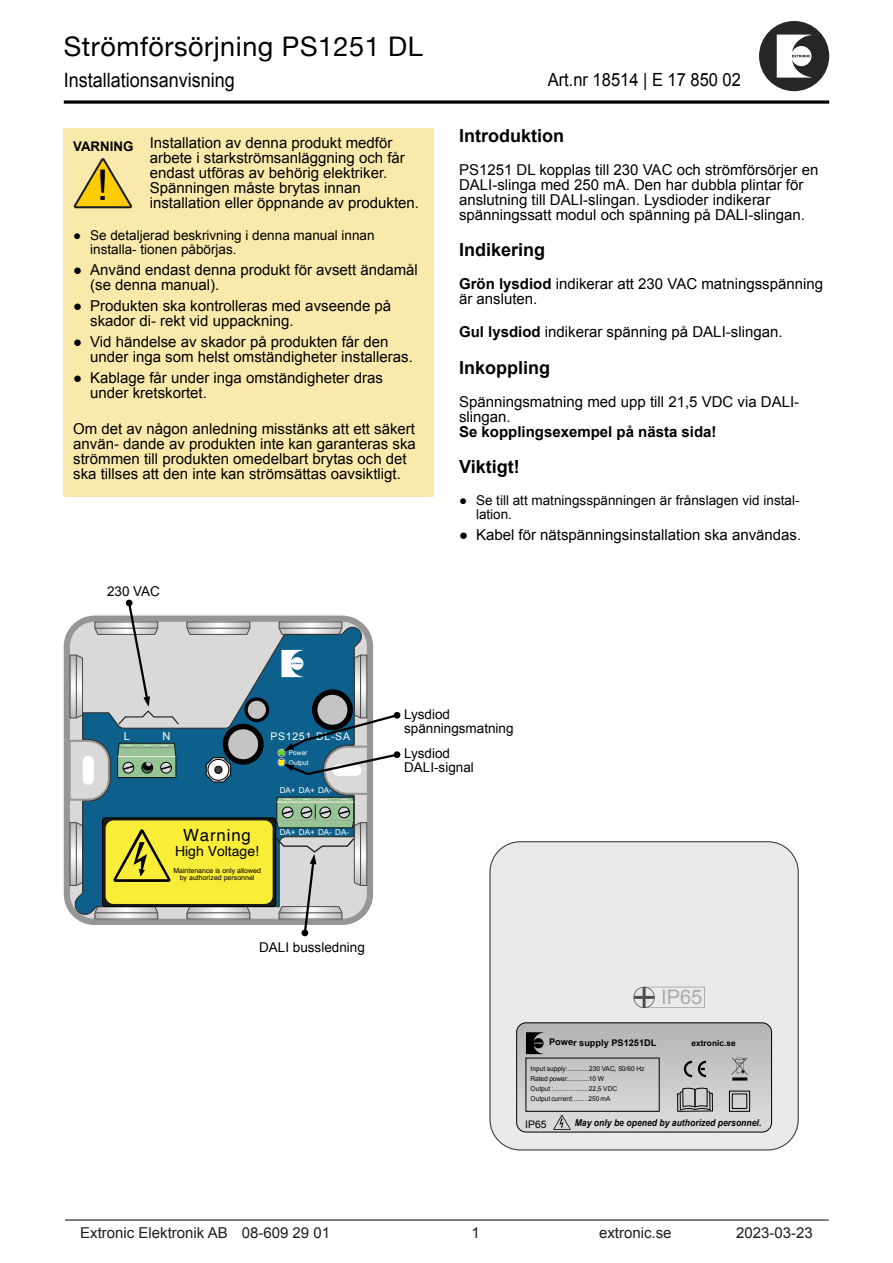
<style>
.page{position:relative;width:893px;height:1263px;background:#fff}
.page>*{position:absolute;margin:0;border:0;box-sizing:border-box;transform-origin:0 0}
.t1{font:42.3px "Arial";color:#000}
.t2{font:27px "Helvetica Neue";letter-spacing:.02em;color:#000}
.t3{font:20.1px "Arial";color:#ababab}
.t4{font:19.8px "Arial";color:#000;scale:.91 1}
.t5{font:18.15px "Arial";color:#000;scale:.91 1}
.t6{font:700 18px "Arial";color:#000}
.t7{font:16.8px "Helvetica";letter-spacing:.05em;color:#000}
.t8{font:15px/15px "Arial";color:#000}
.t9{font:15px "Arial";color:#1d1d1b}
.t10{font:700 15px "Arial";color:#000}
.t11{font:13.95px "Helvetica";color:#000}
.t12{font:13.5px/14px "Arial";color:#000}
.t13{font:700 13.35px "Arial";color:#000}
.t14{font:11.1px "Arial";color:#fff}
.t15{font:10.5px "Arial";letter-spacing:.065em;color:#fff}
.t16{font:10.35px "Arial";color:#000}
.t17{font:italic 700 9.45px "Arial";color:#050301;scale:.91 1}
.t18{font:700 9.15px "Arial";color:#000}
.t19{font:700 8.4px "Arial";color:#000}
.t20{font:8.1px "Arial";color:#fff}
.t21{font:7.05px/7.1px "Helvetica";color:#000;text-align:center}
.t22{font:6.6px/10.1px "Arial";color:#050301}
.t23{font:6.6px/9.3px "Arial";color:#fff}
.s1{font-weight:700}
</style>
<div class="page">
<div style="left:759px;top:21px;width:70px;height:70px;background:#262626;border-radius:50%"></div>
<svg style="left:777px;top:35px;width:34px;height:43px"></svg>
<svg style="left:64px;top:100px;width:765px;height:4px;background:#333"></svg>
<hr style="left:65px;top:1220px;width:763px;height:1px;background:#000">
<div style="left:64px;top:129px;width:370px;height:368px;background:#f9e9aa"></div>
<svg style="left:74px;top:158px;width:58px;height:50px"></svg>
<div style="left:489px;top:841px;width:310px;height:309px;background:#eaeaea"></div>
<svg style="left:634px;top:987px;width:71px;height:21px"></svg>
<svg style="left:517px;top:1023px;width:255px;height:109px;background:#c4c4c4"></svg>
<div style="left:516px;top:1022px;width:256px;height:110px;border:1px solid #000;border-radius:9px"></div>
<svg style="left:684px;top:1061px;width:22px;height:16px"></svg>
<hr style="left:732px;top:1077px;width:15px;height:3px;background:#000">
<svg style="left:731px;top:1057px;width:17px;height:18px"></svg>
<div style="left:729px;top:1091px;width:21px;height:21px;border:1px solid #000"></div>
<div style="left:732px;top:1093px;width:15px;height:16px;border:1px solid #000"></div>
<svg style="left:677px;top:1087px;width:36px;height:134px"></svg>
<svg style="left:526px;top:1032px;width:18px;height:22px"></svg>
<svg style="left:553px;top:1115px;width:18px;height:15px"></svg>
<svg style="left:64px;top:616px;width:309px;height:309px;background:#a8a8a8"></svg>
<svg style="left:69px;top:740px;width:4px;height:61px"></svg>
<svg style="left:189px;top:624px;width:59px;height:1px"></svg>
<svg style="left:281px;top:624px;width:59px;height:1px"></svg>
<svg style="left:72px;top:657px;width:1px;height:59px"></svg>
<div style="left:70px;top:655px;width:7px;height:63px;border:1px solid #4b4b4b"></div>
<svg style="left:72px;top:824px;width:1px;height:60px"></svg>
<div style="left:70px;top:822px;width:7px;height:64px;border:1px solid #4b4b4b"></div>
<svg style="left:73px;top:625px;width:291px;height:292px;background:#6b95aa"></svg>
<div style="left:223px;top:724px;width:41px;height:41px;background:#000;border-radius:50%"></div>
<div style="left:228px;top:729px;width:30px;height:30px;background:#c4c4c4;border-radius:50%"></div>
<svg style="left:244px;top:697px;width:25px;height:25px"></svg>
<div style="left:248px;top:701px;width:18px;height:18px;background:#c4c4c4;border-radius:50%"></div>
<svg style="left:206px;top:757px;width:25px;height:25px"></svg>
<svg style="left:208px;top:759px;width:21px;height:21px"></svg>
<div style="left:215px;top:766px;width:7px;height:8px;background:#404040;border:1px solid #000;border-radius:50%"></div>
<div style="left:102px;top:817px;width:174px;height:90px;background:#1a1a1a;border:1px solid #000;border-radius:3px"></div>
<div style="left:106px;top:820px;width:167px;height:84px;background:#faed38;border-radius:8px"></div>
<svg style="left:113px;top:829px;width:58px;height:53px"></svg>
<div style="left:83px;top:756px;width:11px;height:29px;background:#fff;border-radius:6px"></div>
<svg style="left:117px;top:743px;width:59px;height:35px;background:#81a482"></svg>
<hr style="left:118px;top:756px;width:57px;height:1px;background:#fde5e5">
<hr style="left:119px;top:747px;width:55px;height:1px;background:#898989">
<svg style="left:125px;top:599px;width:8px;height:8px"></svg>
<div style="left:301px;top:929px;width:7px;height:7px;background:#000;border-radius:50%"></div>
<svg style="left:94px;top:602px;width:86px;height:123px;background:#cbcdce"></svg>
<svg style="left:275px;top:650px;width:126px;height:283px"></svg>
<h2 class="t2" style="left:64px;top:30px;width:361px">Strömförsörjning PS1251 DL</h2>
<h3 class="t4" style="left:64px;top:72px;width:190px">Installationsanvisning</h3>
<p class="t5" style="left:548px;top:72px;width:214px">Art.nr 18514 | E 17 850 02</p>
<p class="t8" style="left:150px;top:136px;width:271px">Installation av denna produkt medför arbete i starkströmsanläggning och får endast utföras av behörig elektriker.<br>Spänningen måste brytas innan installation eller öppnande av produkten.</p>
<p class="t12" style="left:90px;top:229px;width:286px;text-indent:-17px">● Se detaljerad beskrivning i denna manual innan installa- tionen påbörjas.</p>
<p class="t8" style="left:90px;top:263px;width:329px;text-indent:-17px">● Använd endast denna produkt för avsett ändamål (se denna manual).</p>
<p class="t8" style="left:90px;top:299px;width:303px;text-indent:-17px">● Produkten ska kontrolleras med avseende på skador di- rekt vid uppackning.</p>
<p class="t8" style="left:90px;top:335px;width:324px;text-indent:-17px">● Vid händelse av skador på produkten får den under inga som helst omständigheter installeras.</p>
<p class="t8" style="left:90px;top:371px;width:294px;text-indent:-17px">● Kablage får under inga omständigheter dras under kretskortet.</p>
<p class="t8" style="left:73px;top:422px;width:344px">Om det av någon anledning misstänks att ett säkert använ- dande av produkten inte kan garanteras ska strömmen till produkten omedelbart brytas och det ska tillses att den inte kan strömsättas oavsiktligt.</p>
<p class="t13" style="left:73px;top:141px;width:62px">VARNING</p>
<h1 class="t1" style="left:97px;top:170px;width:13px">!</h1>
<p class="t12" style="left:107px;top:585px;width:55px">230 VAC</p>
<p class="t6" style="left:459px;top:128px;width:106px">Introduktion</p>
<p class="t8" style="left:459px;top:163px;width:361px">PS1251 DL kopplas till 230 VAC och strömförsörjer en DALI-slinga med 250 mA. Den har dubbla plintar för anslutning till DALI-slingan. Lysdioder indikerar spänningssatt modul och spänning på DALI-slingan.</p>
<p class="t6" style="left:459px;top:243px;width:88px">Indikering</p>
<p class="t8" style="left:459px;top:278px;width:366px"><span class="s1">Grön lysdiod</span> indikerar att 230 VAC matningsspänning är ansluten.</p>
<p class="t8" style="left:459px;top:326px;width:325px"><span class="s1">Gul lysdiod</span> indikerar spänning på DALI-slingan.</p>
<p class="t6" style="left:459px;top:361px;width:92px">Inkoppling</p>
<p class="t8" style="left:459px;top:395px;width:342px">Spänningsmatning med upp till 21,5 VDC via DALI&shy;slingan.</p>
<p class="t10" style="left:459px;top:426px;width:259px">Se kopplingsexempel på nästa sida!</p>
<p class="t6" style="left:459px;top:460px;width:62px">Viktigt!</p>
<p class="t12" style="left:476px;top:495px;width:325px;text-indent:-17px">● Se till att matningsspänningen är frånslagen vid instal&shy;lation.</p>
<p class="t8" style="left:459px;top:529px;width:344px">● Kabel för nätspänningsinstallation ska användas.</p>
<p class="t14" style="left:124px;top:732px;width:8px">L</p>
<p class="t14" style="left:162px;top:732px;width:10px">N</p>
<p class="t15" style="left:270px;top:732px;width:81px">PS1251-DL-SA</p>
<p class="t23" style="left:289px;top:749px;width:21px">Power<br>Output</p>
<p class="t20" style="left:280px;top:787px;width:54px">DA+ DA+ DA-</p>
<p class="t7" style="left:183px;top:828px;width:69px">Warning</p>
<p class="t11" style="left:175px;top:846px;width:86px">High Voltage!</p>
<p class="t21" style="left:173px;top:867px;width:89px">Maintenance is only allowed by authorized personnel</p>
<p class="t20" style="left:280px;top:829px;width:71px">DA+ DA+ DA- DA-</p>
<p class="t12" style="left:259px;top:942px;width:107px">DALI bussledning</p>
<p class="t12" style="left:404px;top:709px;width:111px">Lysdiod spänningsmatning</p>
<p class="t12" style="left:404px;top:747px;width:71px">Lysdiod<br>DALI-signal</p>
<h3 class="t3" style="left:661px;top:990px;width:43px">IP65</h3>
<p class="t18" style="left:549px;top:1039px;width:109px">Power supply PS1251DL</p>
<p class="t22" style="left:531px;top:1064px;width:115px">Input supply:.............230 VAC, 50/60 Hz Rated power:............10 W<br>Output :...................22,5 VDC<br>Output current:........250 mA</p>
<p class="t17" style="left:575px;top:1119px;width:207px">May only be opened by authorized personnel.</p>
<p class="t19" style="left:692px;top:1040px;width:46px">extronic.se</p>
<p class="t16" style="left:525px;top:1120px;width:23px">IP65</p>
<p class="t9" style="left:80px;top:1227px;width:251px">Extronic Elektronik AB 08-609 29 01</p>
<p class="t9" style="left:471px;top:1227px;width:10px">1</p>
<p class="t9" style="left:599px;top:1227px;width:74px">extronic.se</p>
<p class="t9" style="left:736px;top:1227px;width:78px">2023-03-23</p>
</div>
